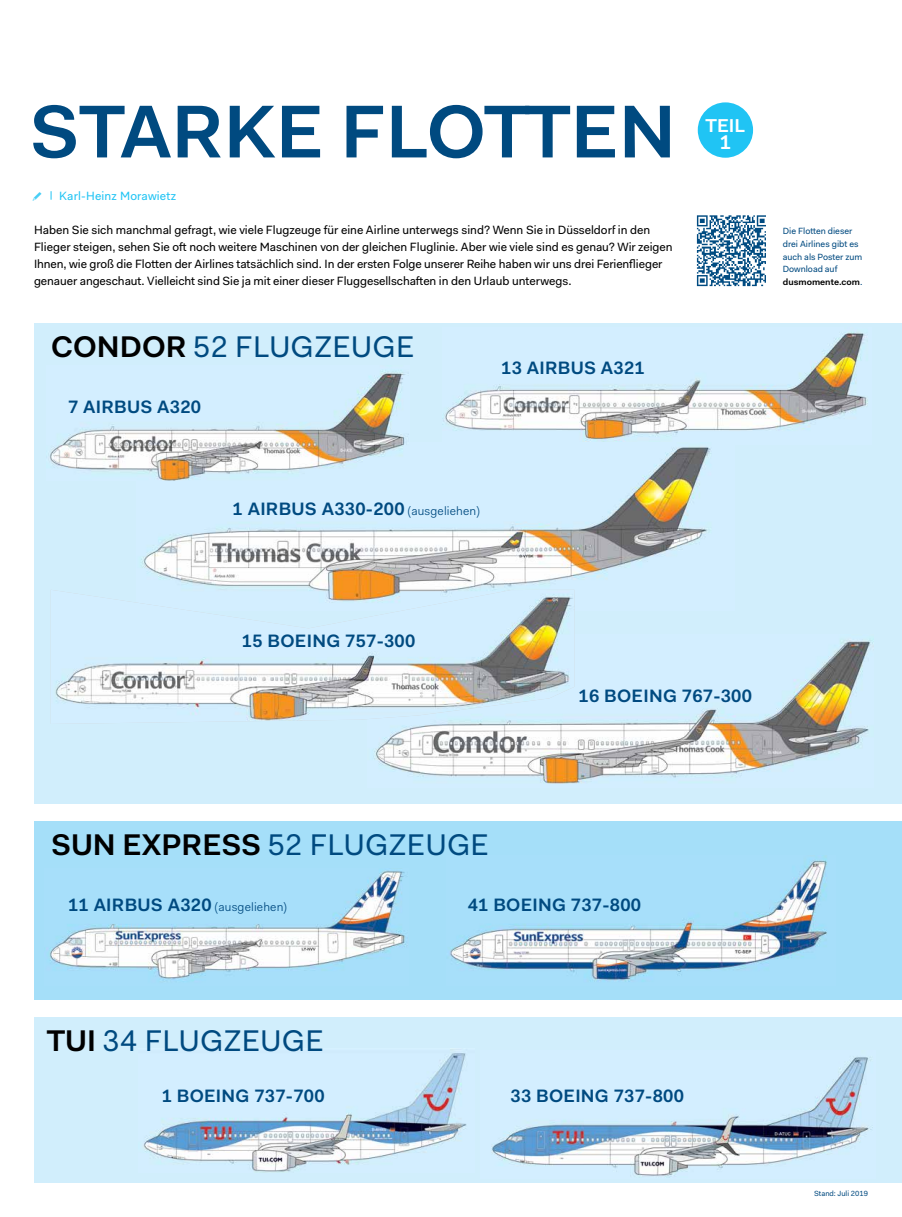
<style>
.page{position:relative;width:902px;height:1217px;background:#fff}
.page>*{position:absolute;margin:0;border:0;box-sizing:border-box;transform-origin:0 0}
.t1{font:600 75px "DUS Fakt Pro";color:#004a80}
.t2{font:30px "DUS Fakt Pro";letter-spacing:.015em;color:#004a80}
.t3{font:600 20px "DUS Fakt Pro";color:#fff}
.t4{font:600 18.7px "DUS Fakt Pro";color:#fff}
.t5{font:600 18px "DUS Fakt Pro";letter-spacing:.015em;color:#004a80}
.t6{font:12px/17px "DUS Fakt Pro";color:#000}
.t7{font:12px "DUS Fakt Pro Blond";letter-spacing:.015em;color:#004a80}
.t8{font:12px "DUS Fakt Pro";letter-spacing:.015em;color:#20c4f4}
.t9{font:12px "DUS Pict Two";color:#20c4f4}
.t10{font:9px/12.8px "DUS Fakt Pro";color:#004a80}
.t11{font:7.5px "DUS Fakt Pro";color:#004a80}
.s1{font-weight:600;color:#000}
.s2{font-family:"DUS Fakt Pro Blond";font-weight:400;font-size:12px}
.s3{font-family:"DUS Fakt Pro";font-weight:600;font-size:18px}
</style>
<div class="page">
<div style="left:34px;top:1016px;width:867px;height:166px;background:#d1eefc"></div>
<div style="left:34px;top:323px;width:867px;height:481px;background:#d1eefc"></div>
<img style="left:143px;top:1048px;width:324px;height:123px">
<img style="left:492px;top:1057px;width:380px;height:121px">
<div style="left:34px;top:821px;width:867px;height:178px;background:#a5dff9"></div>
<div style="left:697px;top:102px;width:56px;height:56px;background:#20c4f4;border-radius:50%"></div>
<img style="left:450px;top:855px;width:377px;height:127px">
<img style="left:47px;top:871px;width:359px;height:108px">
<img style="left:374px;top:639px;width:499px;height:145px">
<img style="left:442px;top:332px;width:426px;height:110px">
<img style="left:141px;top:447px;width:570px;height:163px">
<img style="left:55px;top:589px;width:519px;height:134px">
<img style="left:50px;top:371px;width:359px;height:109px">
<img style="left:696px;top:215px;width:69px;height:72px">
<h1 class="t1" style="left:29px;top:81px;width:648px">STARKE FLOTTEN</h1>
<p class="t9" style="left:37px;top:191px;width:7px">t</p>
<p class="t8" style="left:59px;top:188px;width:118px">Karl-Heinz Morawietz</p>
<p class="t6" style="left:34px;top:221px;width:640px">Haben Sie sich manchmal gefragt, wie viele Flugzeuge für eine Airline unterwegs sind? Wenn Sie in Düsseldorf in den Flieger steigen, sehen Sie oft noch weitere Maschinen von der gleichen Fluglinie. Aber wie viele sind es genau? Wir zeigen Ihnen, wie groß die Flotten der Airlines tatsächlich sind. In der ersten Folge unserer Reihe haben wir uns drei Ferienflieger genauer angeschaut. Vielleicht sind Sie ja mit einer dieser Fluggesellschaften in den Urlaub unterwegs.</p>
<h2 class="t2" style="left:51px;top:327px;width:365px"><span class="s1">CONDOR</span> 52 FLUGZEUGE</h2>
<h3 class="t5" style="left:68px;top:394px;width:135px">7 AIRBUS A320</h3>
<h3 class="t5" style="left:501px;top:356px;width:145px">13 AIRBUS A321</h3>
<h3 class="t4" style="left:705px;top:113px;width:41px">TEIL</h3>
<h3 class="t3" style="left:719px;top:129px;width:13px">1</h3>
<h3 class="t5" style="left:232px;top:496px;width:249px">1 AIRBUS A330-200 <span class="s2">(ausgeliehen)</span></h3>
<p class="t10" style="left:782px;top:224px;width:81px">Die Flotten dieser drei Airlines gibt es auch als Poster zum<br>Download auf <span class="s1">dusmomente.com</span>.</p>
<h3 class="t5" style="left:242px;top:628px;width:175px">15 BOEING 757-300</h3>
<h3 class="t5" style="left:578px;top:683px;width:175px">16 BOEING 767-300</h3>
<h2 class="t2" style="left:51px;top:824px;width:439px"><span class="s1">SUN EXPRESS</span> 52 FLUGZEUGE</h2>
<p class="t7" style="left:68px;top:898px;width:220px"><span class="s3">11 AIRBUS A320</span> (ausgeliehen)</p>
<h2 class="t2" style="left:47px;top:1020px;width:278px"><span class="s1">TUI</span> 34 FLUGZEUGE</h2>
<h3 class="t5" style="left:467px;top:892px;width:175px">41 BOEING 737-800</h3>
<h3 class="t5" style="left:162px;top:1083px;width:164px">1 BOEING 737-700</h3>
<h3 class="t5" style="left:510px;top:1083px;width:175px">33 BOEING 737-800</h3>
<p class="t11" style="left:814px;top:1187px;width:55px">Stand: Juli 2019</p>
</div>
